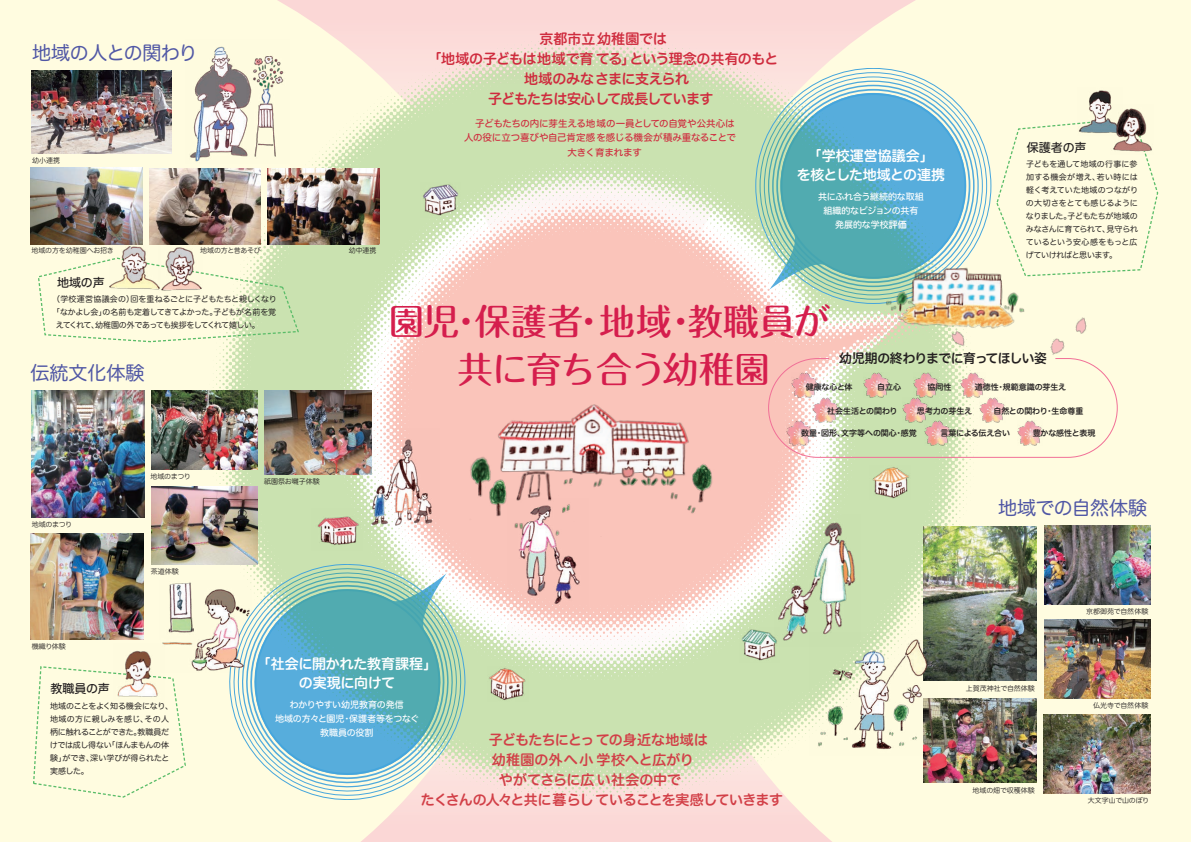
<style>
.page{position:relative;width:1191px;height:842px;background:#fffce0}
.page>*{position:absolute;margin:0;border:0;box-sizing:border-box;transform-origin:0 0}
.t1{font:500 36px/48px "Maru Fo Pro";letter-spacing:-.02em;color:#d51e4d;text-align:center}
.t2{font:19px "Hira Maru Std N W4";letter-spacing:-.015em;color:#5057a5}
.t3{font:14px/20px "Hira Maru Std N W6";letter-spacing:-.025em;color:#cf2c3e;text-align:center}
.t4{font:14px/19px "Hira Maru Std N W6";letter-spacing:-.015em;color:#fff;text-align:center}
.t5{font:14px "Hira Maru Std N W6";letter-spacing:-.05em;color:#d23f47}
.t6{font:14px "Hira Maru Std N W6";letter-spacing:-.045em;color:#d23f47}
.t7{font:14px "Hira Maru Std N W6";letter-spacing:.015em;color:#d23f47}
.t8{font:14px "Hira Maru Std N W6";color:#d23f47}
.t9{font:12.8px "Hira Maru Std N W6";letter-spacing:-.035em;color:#231f20}
.t10{font:12px "Hira Maru Std N W5";letter-spacing:-.015em;color:#231f20}
.t11{font:9.5px "Hira Maru Std N W5";letter-spacing:-.015em;color:#cf2c3e}
.t12{font:9px/14px "Hira Maru Std N W5";letter-spacing:-.02em;color:#fff;text-align:center}
.t13{font:8px/13px "Hira Maru Std N W4";letter-spacing:-.03em;color:#231f20}
.t14{font:8px "Hira Maru Std N W6";letter-spacing:-.01em;color:#231f20}
.t15{font:8px "Hira Maru Std N W4";letter-spacing:-.05em;color:#231f20}
.t16{font:8px "Hira Maru Std N W4";letter-spacing:-.07em;color:#231f20}
.t17{font:7px "Hira Maru Std N W3";letter-spacing:-.015em;color:#231f20}
.t18{font:7px "Hira Maru Std N W3";letter-spacing:-.05em;color:#231f20}
.s1{font-family:"Hira Maru Std N W6"}
</style>
<div class="page">
<img style="left:197px;top:83px;width:793px;height:481px">
<img style="left:333px;top:157px;width:635px;height:476px">
<svg style="left:262px;top:0;width:669px;height:315px;background:#e7e0c8"></svg>
<svg style="left:361px;top:587px;width:471px;height:255px;background:#e5e2c9"></svg>
<img style="left:31px;top:168px;width:111px;height:76px">
<img style="left:32px;top:71px;width:140px;height:82px">
<img style="left:268px;top:168px;width:111px;height:76px">
<img style="left:149px;top:168px;width:112px;height:76px">
<img style="left:264px;top:391px;width:108px;height:83px">
<img style="left:31px;top:533px;width:113px;height:107px">
<img style="left:31px;top:391px;width:113px;height:127px">
<img style="left:151px;top:391px;width:106px;height:79px">
<img style="left:151px;top:486px;width:106px;height:79px">
<img style="left:923px;top:698px;width:113px;height:85px">
<img style="left:1044px;top:525px;width:106px;height:79px">
<img style="left:1043px;top:714px;width:107px;height:79px">
<img style="left:1044px;top:619px;width:106px;height:79px">
<img style="left:923px;top:527px;width:113px;height:154px">
<svg style="left:769px;top:93px;width:197px;height:197px;background:#6db7c7"></svg>
<svg style="left:229px;top:564px;width:236px;height:236px"></svg>
<svg style="left:234px;top:568px;width:227px;height:228px"></svg>
<svg style="left:238px;top:572px;width:219px;height:219px"></svg>
<svg style="left:242px;top:577px;width:211px;height:210px"></svg>
<svg style="left:246px;top:581px;width:202px;height:202px"></svg>
<svg style="left:250px;top:573px;width:196px;height:206px;background:#75bbc7"></svg>
<img style="left:453px;top:388px;width:277px;height:163px">
<img style="left:190px;top:40px;width:99px;height:123px">
<img style="left:876px;top:256px;width:149px;height:80px">
<img style="left:774px;top:514px;width:87px;height:132px">
<img style="left:363px;top:428px;width:77px;height:103px">
<img style="left:507px;top:498px;width:81px;height:116px">
<img style="left:739px;top:627px;width:40px;height:36px">
<img style="left:420px;top:182px;width:40px;height:36px">
<img style="left:487px;top:667px;width:42px;height:35px">
<img style="left:311px;top:509px;width:51px;height:41px">
<img style="left:809px;top:633px;width:128px;height:122px">
<img style="left:869px;top:465px;width:41px;height:35px">
<img style="left:162px;top:579px;width:91px;height:94px">
<img style="left:791px;top:373px;width:26px;height:25px">
<img style="left:812px;top:397px;width:26px;height:25px">
<img style="left:786px;top:420px;width:25px;height:25px">
<img style="left:925px;top:420px;width:25px;height:25px">
<img style="left:1017px;top:420px;width:25px;height:25px">
<img style="left:903px;top:397px;width:25px;height:25px">
<img style="left:979px;top:397px;width:26px;height:25px">
<img style="left:863px;top:373px;width:26px;height:25px">
<img style="left:913px;top:373px;width:25px;height:25px">
<img style="left:960px;top:373px;width:25px;height:25px">
<svg style="left:38px;top:257px;width:262px;height:86px"></svg>
<svg style="left:33px;top:665px;width:154px;height:133px"></svg>
<svg style="left:995px;top:123px;width:163px;height:154px"></svg>
<div style="left:768px;top:358px;width:349px;height:100px;border:1px solid #f17097;border-radius:49px"></div>
<img style="left:1077px;top:90px;width:34px;height:46px">
<img style="left:158px;top:245px;width:44px;height:47px">
<img style="left:109px;top:245px;width:51px;height:45px">
<img style="left:1050px;top:338px;width:15px;height:17px">
<img style="left:1075px;top:317px;width:12px;height:17px">
<img style="left:949px;top:328px;width:20px;height:21px">
<img style="left:114px;top:644px;width:50px;height:61px">
<img style="left:1110px;top:105px;width:43px;height:49px">
<h2 class="t2" style="left:32px;top:39px;width:167px">地域の人との関わり</h2>
<p class="t17" style="left:32px;top:155px;width:29px">幼小連携</p>
<p class="t17" style="left:31px;top:246px;width:84px">地域の方を幼稚園へお招き</p>
<p class="t18" style="left:200px;top:246px;width:62px">地域の方と昔あそび</p>
<p class="t17" style="left:349px;top:246px;width:29px">幼中連携</p>
<h3 class="t10" style="left:57px;top:273px;width:49px">地域の声</h3>
<p class="t13" style="left:52px;top:292px;width:226px">（学校運営協議会の）回を重ねるごとに子どもたちと親しくなり</p>
<p class="t15" style="left:52px;top:306px;width:226px">「なかよし会」の名前も定着してきてよかった。子どもが名前を覚</p>
<p class="t16" style="left:56px;top:319px;width:205px">えてくれて、幼稚園の外であっても挨拶をしてくれて嬉しい。</p>
<h2 class="t2" style="left:30px;top:359px;width:115px">伝統文化体験</h2>
<p class="t17" style="left:32px;top:519px;width:42px">地域のまつり</p>
<p class="t17" style="left:150px;top:471px;width:42px">地域のまつり</p>
<p class="t17" style="left:264px;top:476px;width:57px">祇園祭お囃子体験</p>
<h3 class="t3" style="left:428px;top:29px;width:352px">京都市立幼稚園では<br>「地域の子どもは地域で育てる」という理念の共有のもと地域のみなさまに支えられ<br>子どもたちは安心して成長しています</h3>
<p class="t11" style="left:475px;top:116px;width:261px">子どもたちの内に芽生える地域の一員としての自覚や公共心は</p>
<p class="t11" style="left:464px;top:131px;width:273px">人の役に立つ喜びや自己肯定感を感じる機会が積み重なることで</p>
<p class="t11" style="left:567px;top:145px;width:76px">大きく育まれます</p>
<h3 class="t4" style="left:796px;top:147px;width:150px">「学校運営協議会」<br>を核とした地域との連携</h3>
<p class="t12" style="left:818px;top:190px;width:107px">共にふれ合う継続的な取組組織的なビジョンの共有発展的な学校<span class="s1">評価</span></p>
<h3 class="t10" style="left:1026px;top:138px;width:61px">保護者の声</h3>
<p class="t13" style="left:1025px;top:158px;width:114px;text-align:justify">子どもを通して地域の行事に参加する機会が増え、若い時には軽く考えていた地域のつながりの大切さをとても感じるようになりました。子どもたちが地域のみなさんに育てられて、見守られているという安心感をもっと広げていければと思います。</p>
<h1 class="t1" style="left:388px;top:293px;width:443px">園児・保護者・地域・教職員が共に育ち合う幼稚園</h1>
<h3 class="t9" style="left:839px;top:348px;width:209px">幼児期の終わりまでに育ってほしい姿</h3>
<p class="t14" style="left:805px;top:381px;width:48px">健康な心と体</p>
<p class="t14" style="left:877px;top:381px;width:25px">自立心</p>
<p class="t14" style="left:927px;top:381px;width:25px">協同性</p>
<p class="t14" style="left:974px;top:381px;width:93px">道徳性・規範意識の芽生え</p>
<p class="t14" style="left:827px;top:405px;width:72px">社会生活との関わり</p>
<p class="t14" style="left:917px;top:405px;width:57px">思考力の芽生え</p>
<p class="t14" style="left:993px;top:405px;width:91px">自然との関わり・生命尊重</p>
<p class="t14" style="left:801px;top:427px;width:117px">数量・図形、文字等への関心・感覚</p>
<p class="t14" style="left:940px;top:427px;width:71px">言葉による伝え合い</p>
<p class="t14" style="left:1032px;top:427px;width:64px">豊かな感性と表現</p>
<h2 class="t2" style="left:998px;top:494px;width:151px">地域での自然体験</h2>
<p class="t17" style="left:32px;top:642px;width:36px">機織り体験</p>
<p class="t17" style="left:151px;top:566px;width:29px">茶道体験</p>
<p class="t17" style="left:1086px;top:606px;width:64px">京都御苑で自然体験</p>
<h3 class="t10" style="left:51px;top:680px;width:61px">教職員の声</h3>
<p class="t13" style="left:50px;top:699px;width:125px">地域のことをよく知る機会になり、地域の方に親しみを感じ、その人柄に触れることができた。教職員だけでは成し得ない「ほんまもんの体験」ができ、深い学びが得られたと実感した。</p>
<h3 class="t4" style="left:257px;top:654px;width:182px">「社会に開かれた教育課程」の実現に向けて</h3>
<p class="t12" style="left:275px;top:698px;width:145px">わかりやすい幼児教育の発信<br>地域の方々と園児・保護者等をつなぐ教職員の役割</p>
<h3 class="t6" style="left:489px;top:729px;width:220px">子どもたちにとっての身近な地域は</h3>
<h3 class="t7" style="left:492px;top:749px;width:203px">幼稚園の外へ小学校へと広がり</h3>
<h3 class="t8" style="left:499px;top:769px;width:184px">やがてさらに広い社会の中で</h3>
<h3 class="t5" style="left:421px;top:789px;width:364px">たくさんの人々と共に暮らしていることを実感していきます</h3>
<p class="t17" style="left:965px;top:683px;width:71px">上賀茂神社で自然体験</p>
<p class="t17" style="left:972px;top:785px;width:64px">地域の畑で収穫体験</p>
<p class="t17" style="left:1093px;top:700px;width:57px">仏光寺で自然体験</p>
<p class="t17" style="left:1087px;top:795px;width:63px">大文字山で山のぼり</p>
</div>
